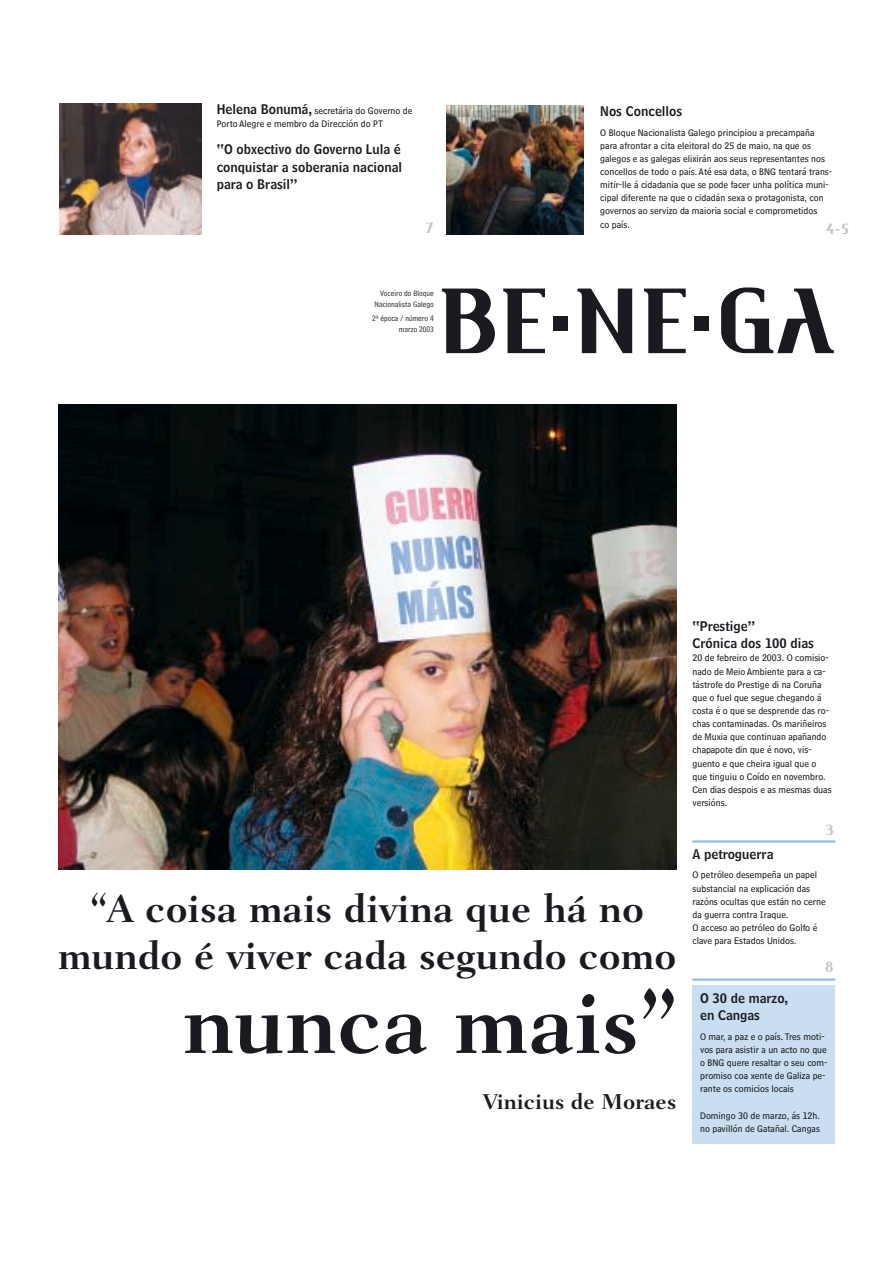
<style>
.page{position:relative;width:893px;height:1263px;background:#fff}
.page>*{position:absolute;margin:0;border:0;box-sizing:border-box;transform-origin:0 0}
.t1{font:700 87.6px "Fairfield LH";color:#191b20}
.t2{font:700 39.45px/47.5px "Fairfield LH";color:#191b20;text-align:center}
.t3{font:700 21.9px "Fairfield LH";color:#191b20}
.t4{font:700 15.3px "Maverick";color:#c1c4ca}
.t5{font:13.2px/17.5px "Bell Centennial Name And Number";color:#191b20}
.t6{font:9.9px/13.2px "Bell Centennial Sub Caption";color:#191b20}
.t7{font:8.25px/10.9px "Bell Centennial Address";color:#191b20;text-align:right}
.s1{font-family:"Bell Centennial Name And Number";font-size:13.2px}
</style>
<div class="page">
<img style="left:58px;top:404px;width:618px;height:466px">
<svg style="left:442px;top:289px;width:53px;height:64px"></svg>
<svg style="left:503px;top:289px;width:42px;height:64px"></svg>
<div style="left:553px;top:316px;width:14px;height:15px;background:#191b20"></div>
<svg style="left:577px;top:289px;width:55px;height:64px"></svg>
<svg style="left:644px;top:289px;width:41px;height:64px"></svg>
<div style="left:694px;top:316px;width:14px;height:15px;background:#191b20"></div>
<svg style="left:721px;top:287px;width:112px;height:66px"></svg>
<img style="left:60px;top:104px;width:141px;height:131px">
<img style="left:446px;top:106px;width:137px;height:129px">
<div style="left:691px;top:985px;width:143px;height:159px;background:#c9dff1"></div>
<hr style="left:692px;top:840px;width:143px;height:3px;background:#8dbddd">
<hr style="left:692px;top:979px;width:143px;height:2px;background:#8dbddd">
<p class="t6" style="left:217px;top:105px;width:197px"><span class="s1">Helena Bonumá,</span> secretária do Governo de<br>Porto Alegre e membro da Dirección do PT</p>
<h3 class="t5" style="left:217px;top:141px;width:187px;text-align:justify">“O obxectivo do Governo Lula é conquistar a soberania nacional para o Brasil”</h3>
<h3 class="t5" style="left:600px;top:104px;width:84px">Nos Concellos</h3>
<p class="t6" style="left:600px;top:126px;width:233px">O Bloque Nacionalista Galego principiou a precampaña para afrontar a cita eleitoral do 25 de maio, na que os galegos e as galegas elixirán aos seus representantes nos concellos de todo o país. Até esa data, o BNG tentará trans&shy;mitir-lle á cidadania que se pode facer unha política muni&shy;cipal diferente na que o cidadán sexa o protagonista, con governos ao servizo da maioria social e comprometidos<br>co país.</p>
<h3 class="t4" style="left:425px;top:223px;width:10px">7</h3>
<h3 class="t4" style="left:826px;top:223px;width:24px">4-5</h3>
<p class="t7" style="left:374px;top:288px;width:61px">Voceiro do Bloque<br>Nacionalista Galego</p>
<p class="t7" style="left:372px;top:313px;width:63px">2ª época / número 4 marzo 2003</p>
<h2 class="t2" style="left:58px;top:889px;width:619px">“A coisa mais divina que há no mundo é viver cada segundo como</h2>
<h1 class="t1" style="left:183px;top:988px;width:495px">nunca mais”</h1>
<h3 class="t3" style="left:483px;top:1093px;width:194px">Vinicius de Moraes</h3>
<h3 class="t5" style="left:692px;top:618px;width:123px">“Prestige”<br>Crónica dos 100 dias</h3>
<p class="t6" style="left:692px;top:652px;width:141px">20 de febreiro de 2003. O comisio&shy;nado de Meio Ambiente para a ca&shy;tástrofe do Prestige di na Coruña que o fuel que segue chegando á costa é o que se desprende das ro&shy;chas contaminadas. Os mariñeiros de Muxia que continuan apañando chapapote din que é novo, vis&shy;guento e que cheira igual que o que tinguiu o Coído en novembro.<br>Cen dias despois e as mesmas duas versións.</p>
<h3 class="t4" style="left:825px;top:824px;width:10px">3</h3>
<h3 class="t5" style="left:692px;top:846px;width:82px">A petroguerra</h3>
<p class="t6" style="left:692px;top:869px;width:135px">O petróleo desempeña un papel substancial na explicación das razóns ocultas que están no cerne da guerra contra Iraque.<br>O acceso ao petróleo do Golfo é clave para Estados Unidos.</p>
<h3 class="t4" style="left:825px;top:961px;width:10px">8</h3>
<h3 class="t5" style="left:700px;top:990px;width:89px">O 30 de marzo, en Cangas</h3>
<p class="t6" style="left:700px;top:1031px;width:129px">O mar, a paz e o país. Tres moti&shy;vos para asistir a un acto no que o BNG quere resaltar o seu com&shy;promiso coa xente de Galiza pe&shy;rante os comicios locais</p>
<p class="t6" style="left:700px;top:1109px;width:121px">Domingo 30 de marzo, ás 12h. no pavillón de Gatañal. Cangas</p>
</div>
